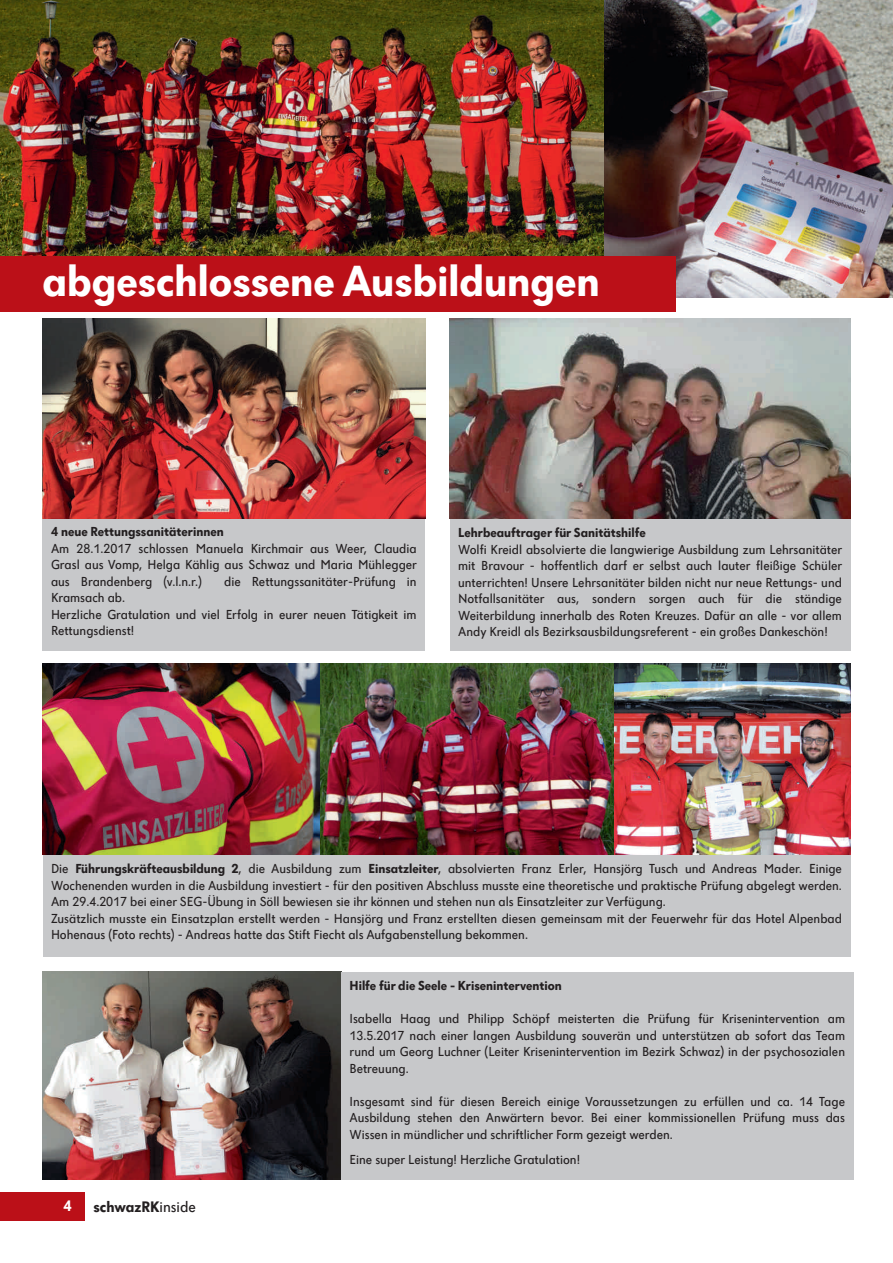
<style>
.page{position:relative;width:893px;height:1263px;background:#fff}
.page>*{position:absolute;margin:0;border:0;box-sizing:border-box;transform-origin:0 0}
.t1{font:700 45px "Dunant";color:#fff}
.t2{font:700 15.75px "Dunant";color:#231f20}
.t3{font:700 15.75px "Dunant";color:#fff}
.t4{font:13.5px/16.5px "Dunant";color:#231f20;text-align:justify}
.t5{font:700 13.5px "Dunant";color:#231f20}
.s1{font-weight:700}
.s2{font-weight:400}
</style>
<div class="page">
<div style="left:0;top:1192px;width:85px;height:28px;background:#bb1018"></div>
<img style="left:0;top:0;width:605px;height:256px">
<img style="left:605px;top:0;width:288px;height:298px">
<div style="left:0;top:256px;width:676px;height:55px;background:#bb1018"></div>
<img style="left:43px;top:319px;width:382px;height:200px">
<div style="left:43px;top:519px;width:382px;height:132px;background:#c7c8ca"></div>
<img style="left:450px;top:319px;width:400px;height:200px">
<div style="left:450px;top:519px;width:400px;height:132px;background:#c7c8ca"></div>
<img style="left:43px;top:663px;width:572px;height:192px">
<div style="left:43px;top:855px;width:807px;height:101px;background:#c7c8ca"></div>
<img style="left:615px;top:663px;width:235px;height:192px">
<img style="left:43px;top:972px;width:298px;height:207px">
<div style="left:341px;top:972px;width:512px;height:207px;background:#c7c8ca"></div>
<h1 class="t1" style="left:43px;top:263px;width:559px">abgeschlossene Ausbildungen</h1>
<p class="t5" style="left:51px;top:526px;width:174px">4 neue Rettungssanitäterinnen</p>
<p class="t4" style="left:51px;top:541px;width:367px">Am 28.1.2017 schlossen Manuela Kirchmair aus Weer, Claudia Grasl aus Vomp, Helga Kählig aus Schwaz und Maria Mühlegger aus Brandenberg (v.l.n.r.)</p>
<p class="t4" style="left:224px;top:574px;width:194px">die Rettungssanitäter-Prüfung in</p>
<p class="t4" style="left:51px;top:591px;width:367px;text-align:left">Kramsach ab.<br>Herzliche Gratulation und viel Erfolg in eurer neuen Tätigkeit im<br>Rettungsdienst!</p>
<p class="t5" style="left:458px;top:527px;width:189px">Lehrbeauftrager für Sanitätshilfe</p>
<p class="t4" style="left:458px;top:542px;width:386px">Wolfi Kreidl absolvierte die langwierige Ausbildung zum Lehrsanitäter mit Bravour - hoffentlich darf er selbst auch lauter fleißige Schüler unterrichten! Unsere Lehrsanitäter bilden nicht nur neue Rettungs- und Notfallsanitäter aus, sondern sorgen auch für die ständige Weiterbildung innerhalb des Roten Kreuzes. Dafür an alle - vor allem Andy Kreidl als Bezirksausbildungsreferent - ein großes Dankeschön!</p>
<p class="t4" style="left:51px;top:861px;width:792px;text-align:left">Die <span class="s1">Führungskräfteausbildung 2</span>, die Ausbildung zum <span class="s1">Einsatzleiter</span>, absolvierten Franz Erler, Hansjörg Tusch und Andreas Mader. Einige Wochenenden wurden in die Ausbildung investiert - für den positiven Abschluss musste eine theoretische und praktische Prüfung abgelegt werden.<br>Am 29.4.2017 bei einer SEG-Übung in Söll bewiesen sie ihr können und stehen nun als Einsatzleiter zur Verfügung.<br>Zusätzlich musste ein Einsatzplan erstellt werden - Hansjörg und Franz erstellten diesen gemeinsam mit der Feuerwehr für das Hotel Alpenbad Hohenaus (Foto rechts) - Andreas hatte das Stift Fiecht als Aufgabenstellung bekommen.</p>
<p class="t5" style="left:350px;top:980px;width:214px">Hilfe für die Seele - Krisenintervention</p>
<p class="t4" style="left:350px;top:1011px;width:497px">Isabella Haag und Philipp Schöpf meisterten die Prüfung für Krisenintervention am 13.5.2017 nach einer langen Ausbildung souverän und unterstützen ab sofort das Team rund um Georg Luchner (Leiter Krisenintervention im Bezirk Schwaz) in der psychosozialen Betreuung.</p>
<p class="t4" style="left:350px;top:1094px;width:497px">Insgesamt sind für diesen Bereich einige Voraussetzungen zu erfüllen und ca. 14 Tage Ausbildung stehen den Anwärtern bevor. Bei einer kommissionellen Prüfung muss das Wissen in mündlicher und schriftlicher Form gezeigt werden.</p>
<p class="t4" style="left:350px;top:1152px;width:232px">Eine super Leistung! Herzliche Gratulation!</p>
<p class="t3" style="left:63px;top:1200px;width:10px">4</p>
<p class="t2" style="left:94px;top:1200px;width:104px">schwazRK<span class="s2">inside</span></p>
</div>
